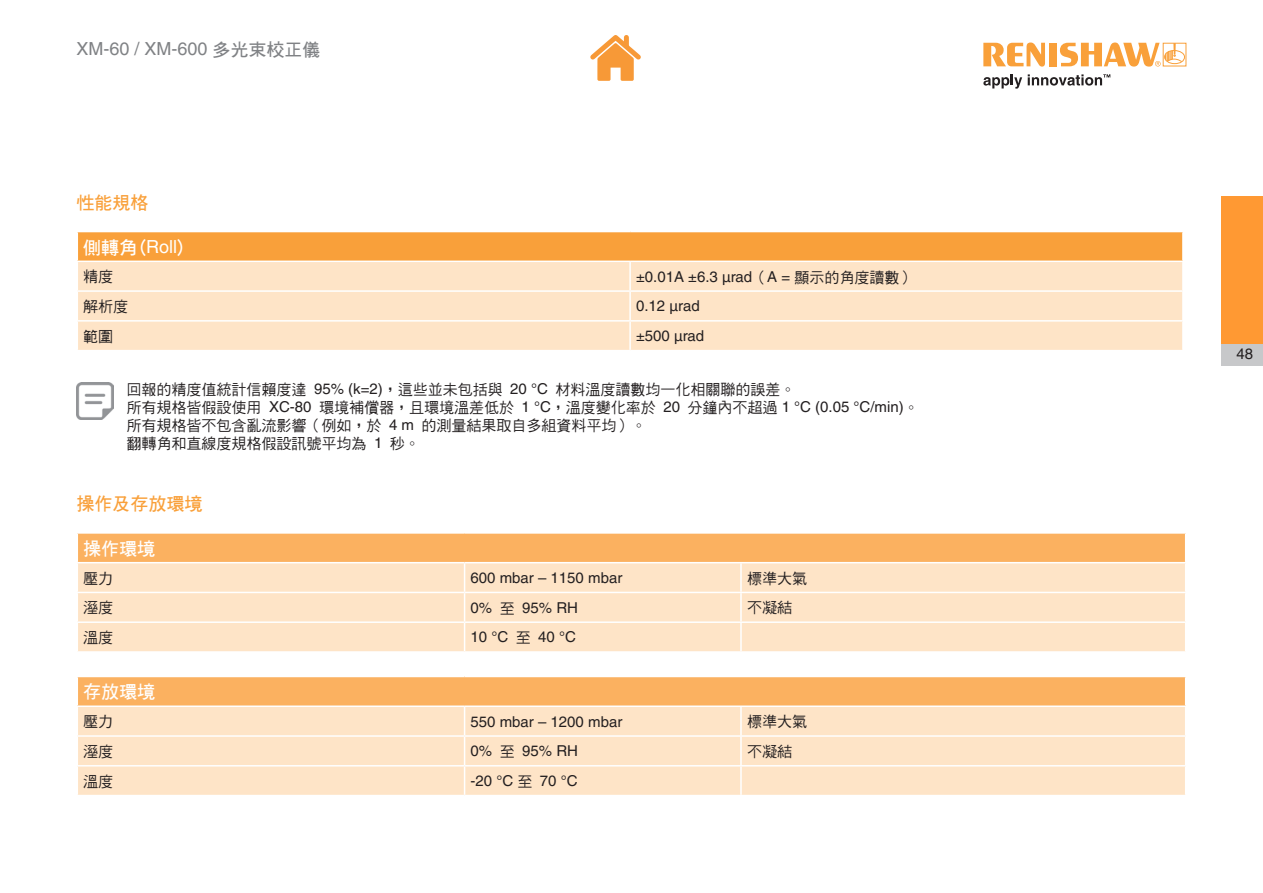
<style>
.page{position:relative;width:1263px;height:893px;background:#fff}
.page>*{position:absolute;margin:0;border:0;box-sizing:border-box;transform-origin:0 0}
.t1{font:18px "Helvetica LT Pro";color:#808285}
.Body_txt_10pt{font:18px "DF Hei W7 WIN BF";color:#fff}
.Table_of_contents_su{font:18px "DF Hei W7 WIN BF";color:#f9a03a}
.Body_txt_10pt-2{font:18px "DF Hei W7 WIN BF";color:#f9a03a}
.Body_txt_10pt-3{font:15px/18px "DF Hei Md HK BF";color:#231f20}
.Body_txt_10pt-4{font:15px "Helvetica LT Pro";color:#231f20}
.s1{font-family:"DF Hei W7 WIN BF"}
.s2{font-family:"Helvetica LT Pro"}
.s3{font-family:"DF Hei Md HK BF"}
</style>
<div class="page">
<div style="left:1221px;top:196px;width:42px;height:148px;background:#f93"></div>
<div style="left:1221px;top:344px;width:42px;height:22px;background:#c7c8ca"></div>
<svg style="left:983px;top:43px;width:62px;height:24px"></svg>
<div style="left:1049px;top:43px;width:8px;height:23px;background:#f9a03a"></div>
<div style="left:1164px;top:50px;width:21px;height:14px;border:1px solid #f9a03a;border-radius:50%"></div>
<svg style="left:1060px;top:43px;width:122px;height:24px"></svg>
<svg style="left:983px;top:75px;width:39px;height:14px"></svg>
<svg style="left:1028px;top:74px;width:82px;height:12px"></svg>
<svg style="left:590px;top:35px;width:51px;height:46px"></svg>
<div style="left:77px;top:232px;width:1106px;height:29px;background:#f9a03a"></div>
<div style="left:78px;top:262px;width:1104px;height:88px;background:#fee4c7"></div>
<hr style="left:1182px;top:232px;width:2px;height:29px;background:#fff">
<hr style="left:629px;top:262px;width:2px;height:28px;background:#fff">
<hr style="left:77px;top:290px;width:553px;height:2px;background:#fff">
<hr style="left:630px;top:290px;width:554px;height:2px;background:#fff">
<hr style="left:629px;top:292px;width:2px;height:28px;background:#fff">
<hr style="left:77px;top:320px;width:553px;height:2px;background:#fff">
<svg style="left:77px;top:232px;width:1px;height:29px"></svg>
<hr style="left:630px;top:320px;width:554px;height:2px;background:#fff">
<hr style="left:629px;top:322px;width:2px;height:28px;background:#fff">
<img style="left:77px;top:382px;width:37px;height:38px">
<div style="left:77px;top:533px;width:1109px;height:30px;background:#fbb160"></div>
<div style="left:78px;top:563px;width:1107px;height:88px;background:#fee4c7"></div>
<hr style="left:77px;top:532px;width:388px;height:2px;background:#fff">
<hr style="left:465px;top:532px;width:276px;height:2px;background:#fff">
<hr style="left:741px;top:532px;width:445px;height:2px;background:#fff">
<hr style="left:77px;top:562px;width:388px;height:1px;background:#fff">
<hr style="left:465px;top:562px;width:276px;height:1px;background:#fff">
<hr style="left:741px;top:562px;width:445px;height:1px;background:#fff">
<hr style="left:740px;top:563px;width:2px;height:29px;background:#fff">
<hr style="left:77px;top:592px;width:388px;height:1px;background:#fff">
<hr style="left:465px;top:592px;width:276px;height:1px;background:#fff">
<hr style="left:741px;top:592px;width:445px;height:1px;background:#fff">
<hr style="left:740px;top:593px;width:2px;height:28px;background:#fff">
<hr style="left:77px;top:621px;width:388px;height:2px;background:#fff">
<svg style="left:77px;top:534px;width:1px;height:88px"></svg>
<hr style="left:465px;top:621px;width:276px;height:2px;background:#fff">
<svg style="left:464px;top:563px;width:1px;height:88px"></svg>
<hr style="left:741px;top:621px;width:445px;height:2px;background:#fff">
<hr style="left:740px;top:623px;width:2px;height:28px;background:#fff">
<svg style="left:1185px;top:534px;width:1px;height:88px"></svg>
<div style="left:77px;top:676px;width:1109px;height:30px;background:#fbb160"></div>
<div style="left:78px;top:707px;width:1107px;height:88px;background:#fee4c7"></div>
<hr style="left:77px;top:676px;width:388px;height:1px;background:#fff">
<hr style="left:465px;top:676px;width:276px;height:1px;background:#fff">
<hr style="left:741px;top:676px;width:445px;height:1px;background:#fff">
<hr style="left:77px;top:705px;width:388px;height:2px;background:#fff">
<hr style="left:465px;top:705px;width:276px;height:2px;background:#fff">
<hr style="left:741px;top:705px;width:445px;height:2px;background:#fff">
<hr style="left:740px;top:707px;width:2px;height:28px;background:#fff">
<hr style="left:77px;top:735px;width:388px;height:2px;background:#fff">
<hr style="left:465px;top:735px;width:276px;height:2px;background:#fff">
<hr style="left:741px;top:735px;width:445px;height:2px;background:#fff">
<hr style="left:740px;top:737px;width:2px;height:28px;background:#fff">
<hr style="left:77px;top:765px;width:388px;height:1px;background:#fff">
<svg style="left:77px;top:677px;width:1px;height:90px"></svg>
<hr style="left:465px;top:765px;width:276px;height:1px;background:#fff">
<svg style="left:464px;top:707px;width:1px;height:88px"></svg>
<hr style="left:741px;top:765px;width:445px;height:1px;background:#fff">
<hr style="left:740px;top:766px;width:2px;height:29px;background:#fff">
<svg style="left:1185px;top:677px;width:1px;height:90px"></svg>
<p class="t1" style="left:77px;top:38px;width:246px">XM-60 / XM-600 <span class="s1">多光束校正儀</span></p>
<p class="Body_txt_10pt-2" style="left:77px;top:193px;width:74px">性能規格</p>
<p class="Body_txt_10pt" style="left:83px;top:238px;width:104px">側轉角(<span class="s2">Roll</span>)</p>
<p class="Body_txt_10pt-3" style="left:83px;top:268px;width:31px">精度</p>
<p class="Body_txt_10pt-4" style="left:636px;top:268px;width:280px">±0.01A ±6.3 μrad<span class="s3">（</span>A = <span class="s3">顯示的角度讀數）</span></p>
<p class="Body_txt_10pt-3" style="left:83px;top:297px;width:46px">解析度</p>
<p class="Body_txt_10pt-4" style="left:636px;top:297px;width:65px">0.12 μrad</p>
<p class="Body_txt_10pt-3" style="left:83px;top:327px;width:31px">範圍</p>
<p class="Body_txt_10pt-4" style="left:636px;top:327px;width:70px">±500 µrad</p>
<p class="Body_txt_10pt-3" style="left:126px;top:381px;width:794px">回報的精度值統計信賴度達 <span class="s2">95% (k=2)</span>，這些並未包括與 <span class="s2">20 °C</span> 材料溫度讀數均一化相關聯的誤差。<br>所有規格皆假設使用 <span class="s2">XC-80</span> 環境補償器，且環境溫差低於 <span class="s2">1 °C</span>，溫度變化率於 <span class="s2">20</span> 分鐘內不超過 <span class="s2">1 °C (0.05 °C/min)</span>。所有規格皆不包含亂流影響（例如，於 <span class="s2">4 m</span> 的測量結果取自多組資料平均）。<br>翻轉角和直線度規格假設訊號平均為 <span class="s2">1</span> 秒。</p>
<p class="Table_of_contents_su" style="left:77px;top:495px;width:128px">操作及存放環境</p>
<p class="Body_txt_10pt" style="left:83px;top:539px;width:74px">操作環境</p>
<p class="Body_txt_10pt-3" style="left:83px;top:569px;width:32px">壓力</p>
<p class="Body_txt_10pt-4" style="left:471px;top:569px;width:153px">600 mbar – 1150 mbar</p>
<p class="Body_txt_10pt-3" style="left:747px;top:569px;width:61px">標準大氣</p>
<p class="Body_txt_10pt-3" style="left:83px;top:599px;width:32px">溼度</p>
<p class="Body_txt_10pt-4" style="left:471px;top:599px;width:109px">0% <span class="s3">至</span> 95% RH</p>
<p class="Body_txt_10pt-3" style="left:747px;top:599px;width:46px">不凝結</p>
<p class="Body_txt_10pt-3" style="left:83px;top:629px;width:32px">溫度</p>
<p class="Body_txt_10pt-4" style="left:471px;top:628px;width:107px">10 °C <span class="s3">至</span> 40 °C</p>
<p class="Body_txt_10pt" style="left:83px;top:683px;width:74px">存放環境</p>
<p class="Body_txt_10pt-3" style="left:83px;top:713px;width:32px">壓力</p>
<p class="Body_txt_10pt-4" style="left:471px;top:712px;width:153px">550 mbar – 1200 mbar</p>
<p class="Body_txt_10pt-3" style="left:747px;top:713px;width:61px">標準大氣</p>
<p class="Body_txt_10pt-3" style="left:83px;top:742px;width:32px">溼度</p>
<p class="Body_txt_10pt-4" style="left:471px;top:742px;width:109px">0% <span class="s3">至</span> 95% RH</p>
<p class="Body_txt_10pt-3" style="left:747px;top:742px;width:46px">不凝結</p>
<p class="Body_txt_10pt-3" style="left:83px;top:772px;width:32px">溫度</p>
<p class="Body_txt_10pt-4" style="left:471px;top:772px;width:109px">-20 °C <span class="s3">至</span> 70 °C</p>
<p class="Body_txt_10pt-4" style="left:1236px;top:345px;width:18px">48</p>
</div>
